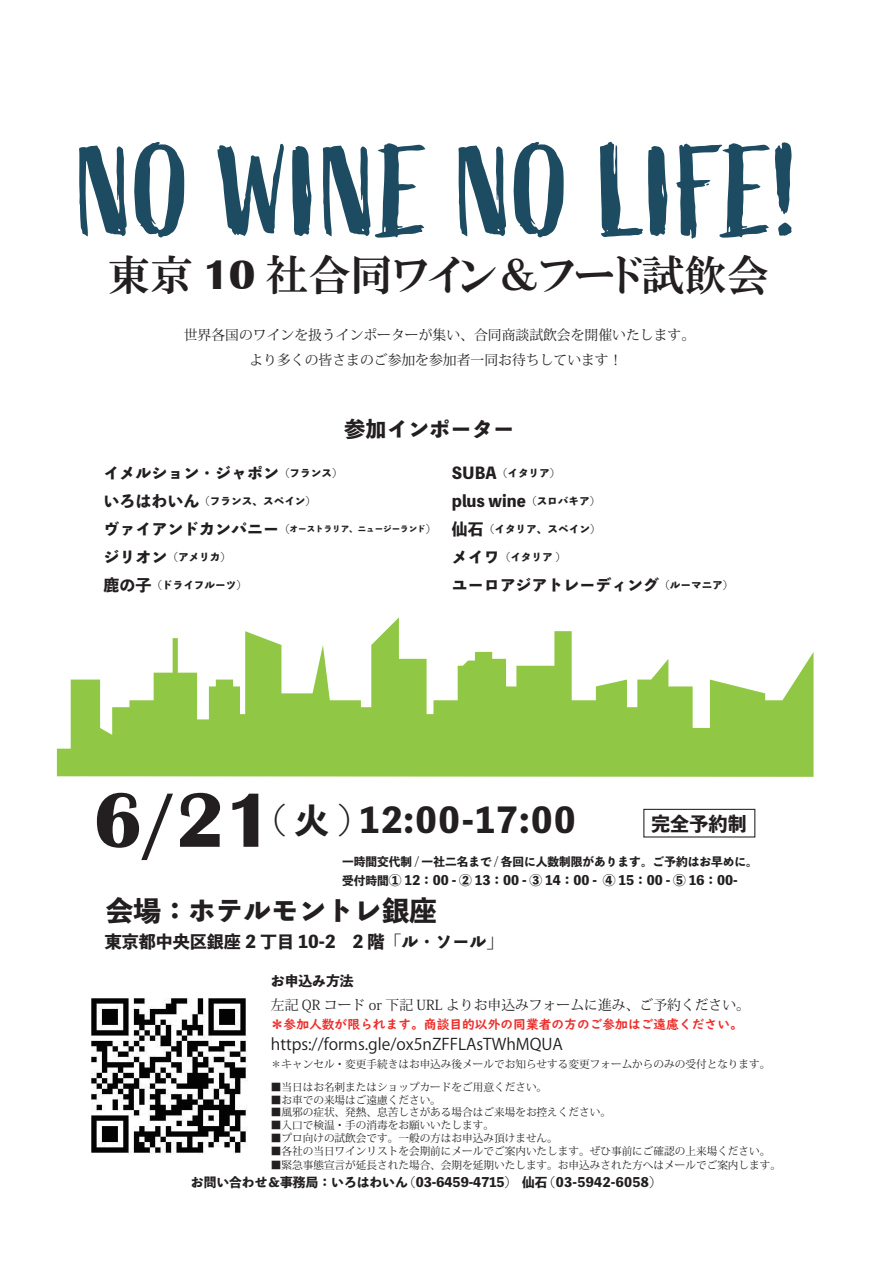
<style>
.page{position:relative;width:893px;height:1263px;background:#fff}
.page>*{position:absolute;margin:0;border:0;box-sizing:border-box;transform-origin:0 0}
.t1{font:127.5px "Active";letter-spacing:-.005em;color:#1d4c62}
.t2{font:700 79.65px "Britannic";color:#231f20}
.t3{font:42.45px "HGP Mincho E";color:#231f20}
.t4{font:34.05px "Toppan Bunkyu Midashi Go Std EB";letter-spacing:.05em;color:#231f20}
.t5{font:27.6px "Toppan Bunkyu Midashi Go Std EB";color:#231f20}
.t6{font:21.3px "Toppan Bunkyu Midashi Go Std EB";color:#231f20}
.t7{font:19.2px "Toppan Bunkyu Midashi Go Std EB";color:#231f20}
.t8{font:16.95px "Toppan Bunkyu Midashi Go Std EB";color:#231f20}
.t9{font:15.9px "Toppan Bunkyu Midashi Go Std EB";color:#231f20}
.t10{font:15.9px "Koz Go Pr 6 N";color:#231f20}
.t11{font:13.8px/24.2px "Koz Min Pr 6 N";color:#231f20;text-align:center}
.t12{font:13.8px "Toppan Bunkyu Midashi Go Std EB";color:#231f20}
.t13{font:12.75px "Toppan Bunkyu Midashi Go Std EB";color:#231f20}
.t14{font:12.75px "UD Digi Kyokasho N B";color:#ee2e2b}
.t15{font:11.7px "Toppan Bunkyu Midashi Go Std EB";color:#231f20}
.t16{font:10.65px "Koz Min Pr 6 N";color:#231f20}
.t17{font:10.65px "Toppan Bunkyu Midashi Go Std EB";color:#231f20}
.t18{font:8.55px "Toppan Bunkyu Midashi Go Std EB";color:#231f20}
.s1{font-family:"Britannic";font-weight:700}
.s2{font-size:10.65px}
.s3{font-size:11.7px}
</style>
<div class="page">
<svg style="left:57px;top:617px;width:756px;height:160px;fill:#90c846"></svg>
<div style="left:643px;top:809px;width:112px;height:28px;border:1px solid #231f20"></div>
<img style="left:91px;top:998px;width:157px;height:156px">
<h1 class="t1" style="left:77px;top:120px;width:724px">NO WINE NO LIFE!</h1>
<h3 class="t3" style="left:108px;top:253px;width:663px">東京 <span class="s1">10</span> 社合同ワイン＆フード試飲会</h3>
<p class="t11" style="left:184px;top:324px;width:513px">世界各国のワインを扱うインポーターが集い、合同商談試飲会を開催いたします。より多くの皆さまのご参加を参加者一同お待ちしています!</p>
<h3 class="t6" style="left:344px;top:413px;width:172px">参加インポーター</h3>
<h3 class="t9" style="left:104px;top:461px;width:177px">イメルション・ジャポン</h3>
<p class="t17" style="left:199px;top:493px;width:118px">（フランス、スペイン(</p>
<p class="t17" style="left:279px;top:465px;width:65px">（フランス(</p>
<h3 class="t9" style="left:104px;top:489px;width:97px">いろはわいん</h3>
<h3 class="t9" style="left:104px;top:517px;width:177px">ヴァイアンドカンパニー</h3>
<p class="t17" style="left:167px;top:549px;width:65px">（アメリカ(</p>
<h3 class="t9" style="left:104px;top:545px;width:65px">ジリオン</h3>
<p class="t17" style="left:151px;top:577px;width:97px">（ドライフルーツ(</p>
<h3 class="t9" style="left:104px;top:573px;width:49px">鹿の子</h3>
<p class="t17" style="left:279px;top:521px;width:12px">（</p>
<p class="t17" style="left:426px;top:521px;width:12px">(</p>
<p class="t18" style="left:290px;top:523px;width:138px">オーストラリア、ニュージーランド</p>
<h3 class="t9" style="left:452px;top:461px;width:46px">SUBA</h3>
<p class="t17" style="left:497px;top:465px;width:65px">（イタリア(</p>
<h3 class="t9" style="left:452px;top:489px;width:76px">plus wine</h3>
<p class="t17" style="left:494px;top:521px;width:108px">イタリア、スペイン(</p>
<p class="t17" style="left:526px;top:493px;width:76px">（スロバキア(</p>
<h3 class="t9" style="left:452px;top:517px;width:44px">仙⽯<span class="s2">（</span></h3>
<h3 class="t9" style="left:452px;top:545px;width:49px">メイワ</h3>
<p class="t17" style="left:500px;top:549px;width:61px">（イタリア(</p>
<h3 class="t9" style="left:452px;top:573px;width:209px">ユーロアジアトレーディング</h3>
<p class="t17" style="left:659px;top:577px;width:76px">（ルーマニア(</p>
<h2 class="t2" style="left:93px;top:775px;width:182px">6/21</h2>
<h3 class="t5" style="left:106px;top:889px;width:333px">会場：ホテルモントレ銀座</h3>
<h3 class="t8" style="left:105px;top:929px;width:400px">東京都中央区銀座 2 丁目 10-2　2 階「ル・ソール「</h3>
<h3 class="t4" style="left:273px;top:794px;width:304px">( 火 ( 12:00-17:00</h3>
<h3 class="t7" style="left:651px;top:809px;width:97px">完全予約制</h3>
<p class="t15" style="left:342px;top:853px;width:417px">一時間交代制 / 一社二名まで / 各回に人数制限があります。ご予約はお早めに。</p>
<p class="t13" style="left:342px;top:871px;width:397px"><span class="s3">受付時間</span>1 12：00 2- 13：00 3- 14：00 4- 15：00 5- 16：00-</p>
<p class="t12" style="left:271px;top:970px;width:84px">お申込み方法</p>
<p class="t11" style="left:271px;top:993px;width:481px">左記 QR コード or 下記 URL よりお申込みフォームに進み、ご予約ください。</p>
<p class="t14" style="left:271px;top:1016px;width:473px">＊参加人数が限られます。商談目的以外の同業者の方のご参加はご遠慮ください。</p>
<h3 class="t10" style="left:271px;top:1035px;width:294px">https://forms.gle/ox5nZFFLAsTWhMQUA</h3>
<p class="t16" style="left:271px;top:1058px;width:501px">＊キャンセル・変更手続きはお申込み後メールでお知らせする変更フォームからのみの受付となります。</p>
<p class="t16" style="left:271px;top:1081px;width:278px">■当日はお名刺またはショップカードをご用意ください。</p>
<p class="t16" style="left:271px;top:1094px;width:172px">■お車での来場はご遠慮ください。</p>
<p class="t16" style="left:271px;top:1106px;width:342px">■風邪の症状、発熱、息苦しさがある場合はご来場をお控えください。</p>
<p class="t16" style="left:271px;top:1119px;width:225px">■入口で検温・手の消毒をお願いいたします。</p>
<p class="t16" style="left:271px;top:1132px;width:289px">■プロ向けの試飲会です。一般の方はお申込み頂けません。</p>
<p class="t16" style="left:271px;top:1145px;width:501px">■各社の当日ワインリストを会期前にメールでご案内いたします。ぜひ事前にご確認の上来場ください。</p>
<p class="t16" style="left:271px;top:1159px;width:512px">■緊急事態宣言が延長された場合、会期を延期いたします。お申込みされた方へはメールでご案内します。</p>
<p class="t13" style="left:191px;top:1172px;width:465px">お問い合わせ＆事務局：いろはわいん (03-6459-4715)　仙石 )03-5942-6058(</p>
</div>
